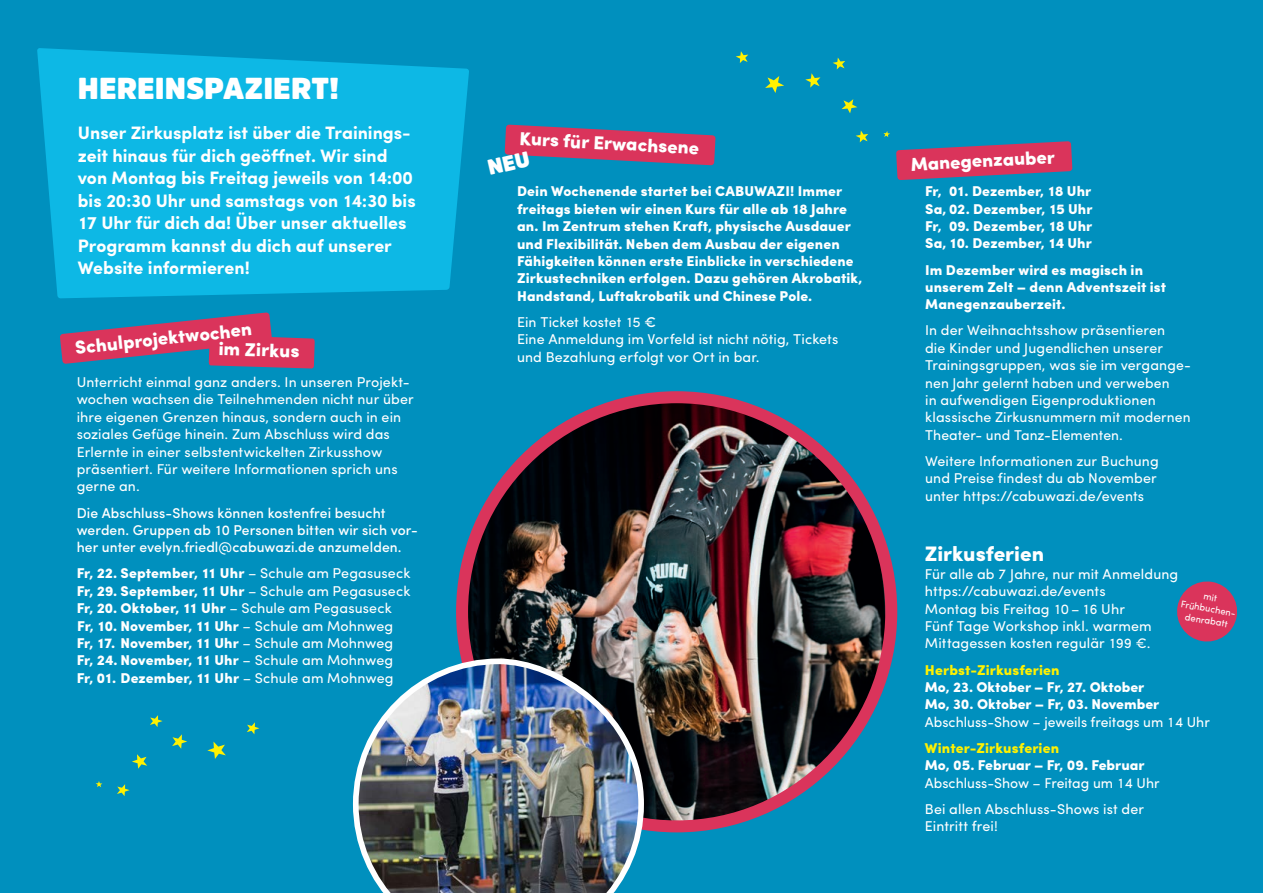
<style>
.page{position:relative;width:1263px;height:893px;background:#0090be}
.page>*{position:absolute;margin:0;border:0;box-sizing:border-box;transform-origin:0 0}
.t1{font:900 30px "Amsi Pro";letter-spacing:.005em;color:#fff}
.t2{font:900 21px "Sofia Pro";color:#fff}
.t3{font:900 18.75px "Sofia Pro";color:#fff}
.t4{font:700 18px/22.5px "Sofia Pro";color:#fff}
.t5{font:14.25px/17.4px "Sofia Pro";letter-spacing:.005em;color:#fff}
.t6{font:900 14.25px/17.4px "Sofia Pro";letter-spacing:.01em;color:#fff}
.t7{font:500 14.25px/17.4px "Sofia Pro";letter-spacing:.01em;color:#fff}
.t8{font:900 14.25px "Sofia Pro";letter-spacing:.01em;color:#fff101}
.t9{font:9.75px/11.7px "Sofia Pro";color:#fff;text-align:center;scale:.96 1}
.s1{font-weight:400}
.s2{font-weight:500}
</style>
<div class="page">
<img style="left:466px;top:397px;width:425px;height:429px">
<div style="left:456px;top:391px;width:441px;height:441px;border:12px solid #da345b;border-radius:50%"></div>
<svg style="left:896px;top:141px;width:176px;height:39px"></svg>
<svg style="left:37px;top:48px;width:432px;height:250px;background:#0bb3e0"></svg>
<img style="left:353px;top:658px;width:291px;height:235px">
<svg style="left:132px;top:754px;width:15px;height:15px"></svg>
<svg style="left:117px;top:784px;width:13px;height:12px"></svg>
<svg style="left:96px;top:781px;width:6px;height:6px"></svg>
<svg style="left:150px;top:715px;width:13px;height:12px"></svg>
<svg style="left:207px;top:741px;width:19px;height:18px"></svg>
<svg style="left:172px;top:734px;width:15px;height:15px"></svg>
<svg style="left:247px;top:722px;width:12px;height:12px"></svg>
<svg style="left:841px;top:99px;width:16px;height:14px"></svg>
<svg style="left:856px;top:130px;width:12px;height:12px"></svg>
<svg style="left:883px;top:131px;width:7px;height:6px"></svg>
<svg style="left:833px;top:57px;width:12px;height:12px"></svg>
<svg style="left:765px;top:76px;width:19px;height:17px"></svg>
<svg style="left:805px;top:73px;width:15px;height:15px"></svg>
<svg style="left:736px;top:51px;width:12px;height:12px"></svg>
<svg style="left:1177px;top:581px;width:61px;height:61px"></svg>
<svg style="left:60px;top:312px;width:255px;height:57px"></svg>
<svg style="left:504px;top:125px;width:211px;height:41px"></svg>
<h1 class="t1" style="left:78px;top:68px;width:263px">HEREINSPAZIERT!</h1>
<p class="t4" style="left:78px;top:121px;width:339px">Unser Zirkusplatz ist über die Trainings&shy;zeit hinaus für dich geöffnet. Wir sind von Montag bis Freitag jeweils von 14:00 bis 20:30 Uhr und samstags von 14:30 bis 17 Uhr für dich da! Über unser aktuelles Programm kannst du dich auf unserer Website informieren!</p>
<h3 class="t3" style="left:74px;top:333px;width:179px;rotate:-6deg">Schulprojektwochen</h3>
<h3 class="t3" style="left:219px;top:334px;width:82px;rotate:2deg">im Zirkus</h3>
<p class="t5" style="left:77px;top:372px;width:339px">Unterricht einmal ganz anders. In unseren Projekt&shy;wochen wachsen die Teilnehmenden nicht nur über ihre eigenen Grenzen hinaus, sondern auch in ein soziales Gefüge hinein. Zum Abschluss wird das Erlernte in einer selbstentwickelten Zirkusshow präsentiert. Für weitere Informationen sprich uns gerne an.</p>
<p class="t7" style="left:77px;top:503px;width:343px">Die Abschluss-Shows können kostenfrei besucht werden. Gruppen ab 10 Personen bitten wir sich vor&shy;her unter evelyn.friedl@cabuwazi.de anzumelden.</p>
<p class="t6" style="left:77px;top:564px;width:335px">Fr, 22. September, 11 Uhr <span class="s1">– Schule am Pegasuseck </span>Fr, 29. September, 11 Uhr <span class="s1">– Schule am Pegasuseck </span>Fr, 20. Oktober, 11 Uhr <span class="s1">– Schule am Pegasuseck </span>Fr, 10. November, 11 Uhr <span class="s1">– Schule am Mohnweg </span>Fr, 17. November, 11 Uhr <span class="s1">– Schule am Mohnweg </span>Fr, 24. November, 11 Uhr <span class="s1">– Schule am Mohnweg </span>Fr, 01. Dezember, 11 Uhr <span class="s1">– Schule am Mohnweg</span></p>
<h3 class="t3" style="left:520px;top:124px;width:181px;rotate:3deg">Kurs für Erwachsene</h3>
<p class="t6" style="left:517px;top:182px;width:347px">Dein Wochenende startet bei CABUWAZI! Immer freitags bieten wir einen Kurs für alle ab 18 Jahre an. Im Zentrum stehen Kraft, physische Ausdauer und Flexibilität. Neben dem Ausbau der eigenen Fähigkeiten können erste Einblicke in verschiedene Zirkustechniken erfolgen. Dazu gehören Akrobatik, Handstand, Luftakrobatik und Chinese Pole.</p>
<p class="t5" style="left:517px;top:312px;width:323px">Ein Ticket kostet 15 <span class="s2">€<br></span>Eine Anmeldung im Vorfeld ist nicht nötig, Tickets und Bezahlung erfolgt vor Ort in bar.</p>
<h3 class="t3" style="left:910px;top:149px;width:146px;rotate:-3deg">Manegenzauber</h3>
<p class="t6" style="left:925px;top:182px;width:169px;text-align:justify">Fr, 01. Dezember, 18 Uhr Sa, 02. Dezember, 15 Uhr Fr, 09. Dezember, 18 Uhr Sa, 10. Dezember, 14 Uhr</p>
<p class="t6" style="left:925px;top:260px;width:243px">Im Dezember wird es magisch in unserem Zelt – denn Adventszeit ist<br>Manegenzauberzeit.</p>
<p class="t5" style="left:925px;top:321px;width:267px">In der Weihnachtsshow präsentieren<br>die Kinder und Jugendlichen unserer Trainingsgruppen, was sie im vergange-- nen Jahr gelernt haben und verweben<br>in aufwendigen Eigenproduktionen klassische Zirkusnummern mit modernen Theater- und Tanz-Elementen.</p>
<p class="t5" style="left:925px;top:451px;width:235px">Weitere Informationen zur Buchung und Preise findest du ab November unter https://cabuwazi.de/events</p>
<h2 class="t2" style="left:925px;top:537px;width:121px">Zirkusferien</h2>
<p class="t5" style="left:925px;top:564px;width:255px">Für alle ab 7 Jahre, nur mit Anmeldung https://cabuwazi.de/events<br>Montag bis Freitag 10 – 16 Uhr<br>Fünf Tage Workshop inkl. warmem<br>Mittagessen kosten regulär 199 €.</p>
<p class="t8" style="left:925px;top:658px;width:136px">Herbst-Zirkusferien</p>
<p class="t6" style="left:925px;top:677px;width:236px">Mo, 23. Oktober – Fr, 27. Oktober<br>Mo, 30. Oktober – Fr, 03. November</p>
<p class="t5" style="left:925px;top:712px;width:286px">Abschluss-Show – jeweils freitags um 14 Uhr</p>
<p class="t8" style="left:925px;top:737px;width:136px">Winter-Zirkusferien</p>
<p class="t6" style="left:925px;top:756px;width:221px">Mo, 05. Februar – Fr, 09. Februar</p>
<p class="t5" style="left:925px;top:769px;width:236px;line-height:26.1px">Abschluss-Show – Freitag um 14 Uhr<br>Bei allen Abschluss-Shows ist der</p>
<p class="t5" style="left:925px;top:816px;width:75px">Eintritt frei!</p>
<p class="t9" style="left:1184px;top:586px;width:59px;rotate:10deg">mit<br>Frühbuchen&shy;denrabatt</p>
</div>
